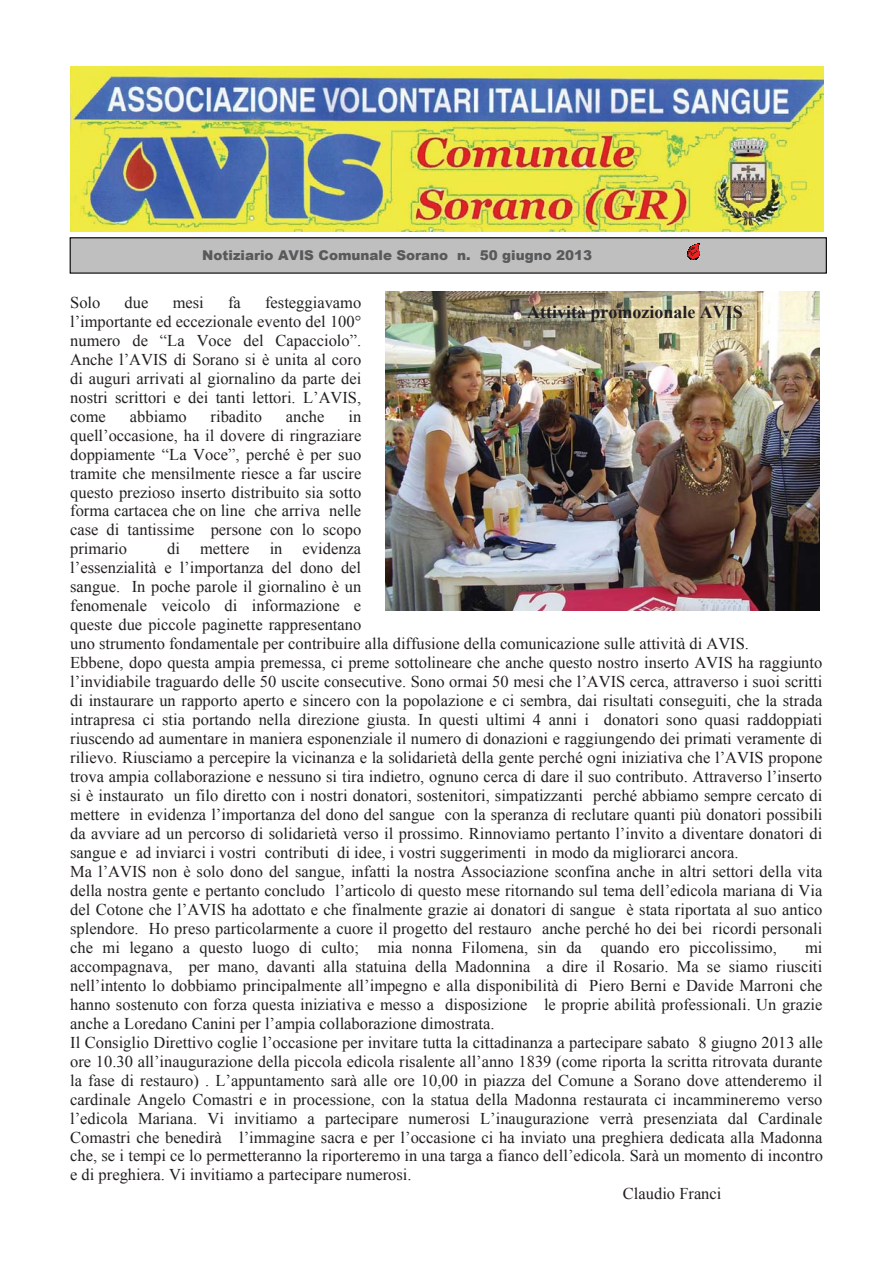
<style>
.page{position:relative;width:893px;height:1263px;background:#fff}
.page>*{position:absolute;margin:0;border:0;box-sizing:border-box;transform-origin:0 0}
.t1{font:700 18px "Times New Roman";color:#231f20}
.t2{font:16.5px/18.9px "Times New Roman";color:#231f20;text-align:justify}
.t3{font:900 13.5px "Arial";color:#58595b}
</style>
<div class="page">
<img style="left:70px;top:66px;width:753px;height:165px">
<div style="left:70px;top:238px;width:756px;height:35px;background:#c0bfc0"></div>
<div style="left:70px;top:237px;width:757px;height:37px;border:1px solid #010202"></div>
<svg style="left:687px;top:244px;width:12px;height:16px"></svg>
<img style="left:385px;top:292px;width:434px;height:318px">
<p class="t3" style="left:202px;top:245px;width:391px">Notiziario AVIS Comunale Sorano n. 50 giugno 2013</p>
<p class="t2" style="left:70px;top:293px;width:293px;text-indent:195px">festeggiavamo l’importante ed eccezionale evento del 100° numero de “La Voce del Capacciolo”.<br>Anche l’AVIS di Sorano si è unita al coro di auguri arrivati al giornalino da parte dei nostri scrittori e dei tanti lettori. L’AVIS, come</p>
<p class="t2" style="left:70px;top:293px;width:32px">Solo</p>
<p class="t2" style="left:125px;top:293px;width:25px">due</p>
<p class="t2" style="left:173px;top:293px;width:33px">mesi</p>
<p class="t2" style="left:228px;top:293px;width:14px">fa</p>
<p class="t1" style="left:527px;top:302px;width:217px">Attività promozionale AVIS</p>
<p class="t2" style="left:70px;top:407px;width:293px;text-indent:278px">in quell’occasione, ha il dovere di ringraziare doppiamente “La Voce”, perché è per suo tramite che mensilmente riesce a far uscire questo prezioso inserto distribuito sia sotto forma cartacea che on line che arriva nelle case di tantissime persone con lo scopo primario</p>
<p class="t2" style="left:130px;top:407px;width:58px">abbiamo</p>
<p class="t2" style="left:211px;top:407px;width:53px">ribadito</p>
<p class="t2" style="left:286px;top:407px;width:40px">anche</p>
<p class="t2" style="left:70px;top:539px;width:754px;text-align:left;text-indent:97px">di mettere in evidenza<br>l’essenzialità e l’importanza del dono del<br>sangue. In poche parole il giornalino è un<br>fenomenale veicolo di informazione e<br>queste due piccole paginette rappresentano<br>uno strumento fondamentale per contribuire alla diffusione della comunicazione sulle attività di AVIS.<br>Ebbene, dopo questa ampia premessa, ci preme sottolineare che anche questo nostro inserto AVIS ha raggiunto l’invidiabile traguardo delle 50 uscite consecutive. Sono ormai 50 mesi che l’AVIS cerca, attraverso i suoi scritti di instaurare un rapporto aperto e sincero con la popolazione e ci sembra, dai risultati conseguiti, che la strada intrapresa ci stia portando nella direzione giusta. In questi ultimi 4 anni i donatori sono quasi raddoppiati riuscendo ad aumentare in maniera esponenziale il numero di donazioni e raggiungendo dei primati veramente di rilievo. Riusciamo a percepire la vicinanza e la solidarietà della gente perché ogni iniziativa che l’AVIS propone trova ampia collaborazione e nessuno si tira indietro, ognuno cerca di dare il suo contributo. Attraverso l’inserto si è instaurato un filo diretto con i nostri donatori, sostenitori, simpatizzanti perché abbiamo sempre cercato di mettere in evidenza l’importanza del dono del sangue con la speranza di reclutare quanti più donatori possibili da avviare ad un percorso di solidarietà verso il prossimo. Rinnoviamo pertanto l’invito a diventare donatori di sangue e ad inviarci i vostri contributi di idee, i vostri suggerimenti in modo da migliorarci ancora.<br>Ma l’AVIS non è solo dono del sangue, infatti la nostra Associazione sconfina anche in altri settori della vita della nostra gente e pertanto concludo l’articolo di questo mese ritornando sul tema dell’edicola mariana di Via del Cotone che l’AVIS ha adottato e che finalmente grazie ai donatori di sangue è stata riportata al suo antico splendore. Ho preso particolarmente a cuore il progetto del restauro anche perché ho dei bei ricordi personali che mi legano a questo luogo di culto; mia nonna Filomena, sin da quando ero piccolissimo,</p>
<p class="t2" style="left:805px;top:938px;width:19px">mi</p>
<p class="t2" style="left:70px;top:957px;width:753px">accompagnava, per mano, davanti alla statuina della Madonnina a dire il Rosario. Ma se siamo riusciti</p>
<p class="t2" style="left:70px;top:976px;width:754px">nell’intento lo dobbiamo principalmente all’impegno e alla disponibilità di Piero Berni e Davide Marroni che</p>
<p class="t2" style="left:70px;top:995px;width:754px">hanno sostenuto con forza questa iniziativa e messo a disposizione le proprie abilità professionali. Un grazie</p>
<p class="t2" style="left:70px;top:1014px;width:426px">anche a Loredano Canini per l’ampia collaborazione dimostrata.</p>
<p class="t2" style="left:70px;top:1033px;width:754px">Il Consiglio Direttivo coglie l’occasione per invitare tutta la cittadinanza a partecipare sabato 8 giugno 2013 alle</p>
<p class="t2" style="left:70px;top:1052px;width:754px">ore 10.30 all’inaugurazione della piccola edicola risalente all’anno 1839 (come riporta la scritta ritrovata durante</p>
<p class="t2" style="left:70px;top:1071px;width:753px">la fase di restauro) . L’appuntamento sarà alle ore 10,00 in piazza del Comune a Sorano dove attenderemo il</p>
<p class="t2" style="left:70px;top:1090px;width:754px">cardinale Angelo Comastri e in processione, con la statua della Madonna restaurata ci incammineremo verso</p>
<p class="t2" style="left:70px;top:1109px;width:754px">l’edicola Mariana. Vi invitiamo a partecipare numerosi L’inaugurazione verrà presenziata dal Cardinale</p>
<p class="t2" style="left:70px;top:1127px;width:754px">Comastri che benedirà l’immagine sacra e per l’occasione ci ha inviato una preghiera dedicata alla Madonna</p>
<p class="t2" style="left:70px;top:1146px;width:754px">che, se i tempi ce lo permetteranno la riporteremo in una targa a fianco dell’edicola. Sarà un momento di incontro</p>
<p class="t2" style="left:70px;top:1165px;width:343px">e di preghiera. Vi invitiamo a partecipare numerosi.</p>
<p class="t2" style="left:623px;top:1184px;width:100px">Claudio Franci</p>
</div>
